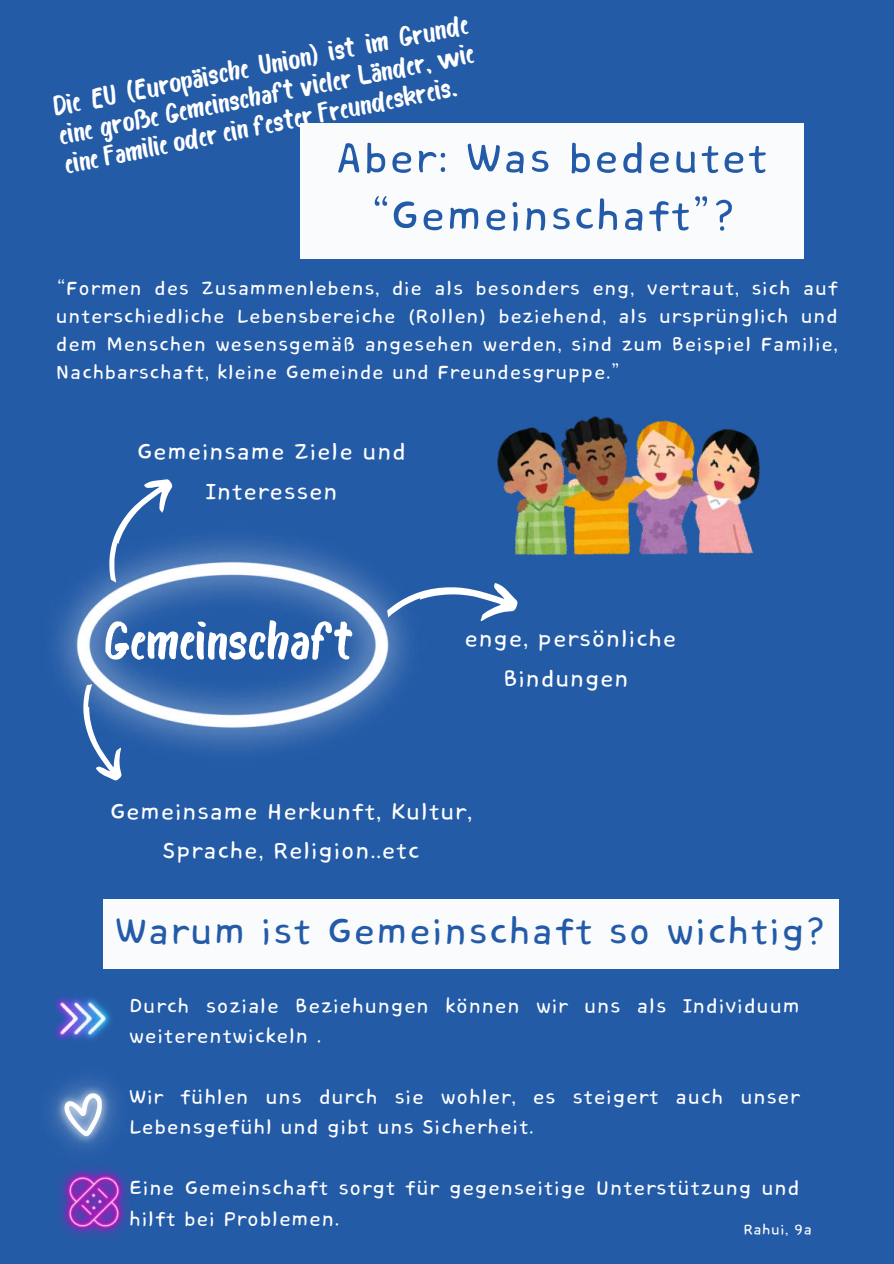
<style>
.page{position:relative;width:894px;height:1264px;background:#fff}
.page>*{position:absolute;margin:0;border:0;box-sizing:border-box;transform-origin:0 0}
.t1{font:52.5px/57.3px "Core Bandi Face";color:#235ba8;text-align:center}
.t2{font:52.2px "Bosk";color:#fff}
.t3{font:46.5px "Core Bandi Face";color:#235ba8}
.t4{font:28.8px/39.3px "Core Bandi Face";color:#fff;text-align:center}
.t5{font:27.3px/29.2px "Bosk";color:#fff;text-align:justify}
.t6{font:25.2px/30.3px "Core Bandi Face";color:#fff}
.t7{font:24.45px/28.2px "Core Bandi Face";color:#fff;text-align:justify}
.t8{font:18px "Core Bandi Face";color:#fff}
</style>
<div class="page">
<div style="left:0;top:0;width:893px;height:1263px;background:#245ba7"></div>
<img style="left:497px;top:417px;width:262px;height:137px">
<svg style="left:96px;top:769px;width:26px;height:12px"></svg>
<svg style="left:428px;top:583px;width:90px;height:38px"></svg>
<svg style="left:122px;top:479px;width:50px;height:42px"></svg>
<div style="left:301px;top:123px;width:502px;height:135px;background:#fafbfc"></div>
<div style="left:103px;top:898px;width:735px;height:70px;background:#fafbfc"></div>
<img style="left:51px;top:1080px;width:65px;height:68px">
<img style="left:55px;top:1084px;width:56px;height:61px">
<svg style="left:62px;top:1092px;width:40px;height:44px"></svg>
<img style="left:57px;top:521px;width:371px;height:248px">
<img style="left:61px;top:1168px;width:66px;height:67px">
<img style="left:55px;top:997px;width:56px;height:43px">
<p class="t5" style="left:50px;top:90px;width:424px;rotate:-11deg">Die EU (Europäische Union) ist im Grunde eine große Gemeinschaft vieler Länder, wie eine Familie oder ein fester Freundeskreis.</p>
<h1 class="t1" style="left:336px;top:131px;width:434px">Aber: Was bedeutet &lt;Gemeinschaft=?</h1>
<p class="t7" style="left:56px;top:274px;width:783px">&lt;Formen des Zusammenlebens, die als besonders eng, vertraut, sich auf unterschiedliche Lebensbereiche (Rollen) beziehend, als ursprünglich und dem Menschen wesensgemäß angesehen werden, sind zum Beispiel Familie, Nachbarschaft, kleine Gemeinde und Freundesgruppe.=</p>
<p class="t4" style="left:137px;top:433px;width:272px">Gemeinsame Ziele und<br>Interessen</p>
<h2 class="t2" style="left:104px;top:602px;width:250px">Gemeinschaft</h2>
<p class="t4" style="left:464px;top:620px;width:214px">enge, persönliche<br>Bindungen</p>
<p class="t4" style="left:110px;top:792px;width:364px">Gemeinsame Herkunft, Kultur,<br>Sprache, Religion..etc</p>
<h3 class="t3" style="left:115px;top:907px;width:712px">Warum ist Gemeinschaft so wichtig?</h3>
<p class="t6" style="left:129px;top:991px;width:672px">Durch soziale Beziehungen können wir uns als Individuum weiterentwickeln .</p>
<p class="t6" style="left:129px;top:1082px;width:672px">Wir fühlen uns durch sie wohler, es steigert auch unser<br>Lebensgefühl und gibt uns Sicherheit.</p>
<p class="t6" style="left:129px;top:1173px;width:672px">Eine Gemeinschaft sorgt für gegenseitige Unterstützung und hilft bei Problemen.</p>
<p class="t8" style="left:743px;top:1220px;width:71px">Rahui, 9a</p>
</div>
